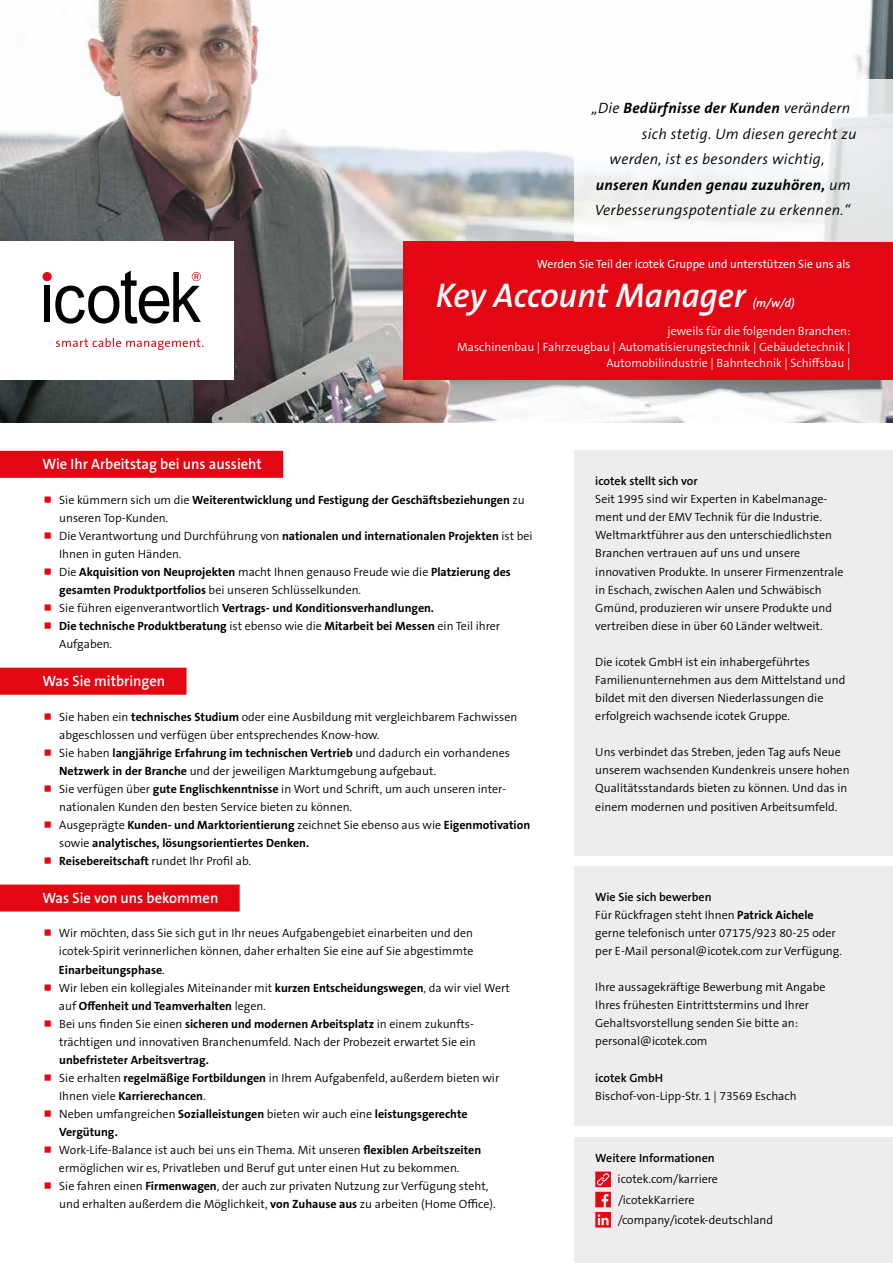
<style>
.page{position:relative;width:893px;height:1263px;background:#fff}
.page>*{position:absolute;margin:0;border:0;box-sizing:border-box;transform-origin:0 0}
.t1{font:italic 600 34.5px "The Sans B W6";color:#fff}
.t2{font:italic 300 15px/25.5px "The Sans B W4";letter-spacing:.02em;color:#000}
.t3{font:600 15px "The Sans B W6";color:#fff}
.t4{font:italic 700 15px "The Sans B W7";letter-spacing:.02em;color:#000}
.t5{font:300 12px/18px "The Sans B W4";color:#000}
.t6{font:700 12px/18px "The Sans B W7";color:#000}
.t7{font:300 12px/15.8px "The Sans B W4";color:#fff;text-align:right}
.t8{font:600 12px "The Sans B W6";color:#000}
.t9{font:12px "The Sans B W5 Plain";color:#fff}
.t10{font:italic 600 12px "The Sans B W6";color:#fff}
.s1{font-family:"The Sans B W4";font-weight:300}
.s2{font-family:"The Sans B W7";font-weight:700}
</style>
<div class="page">
<img style="left:0;top:0;width:893px;height:422px">
<div style="left:404px;top:241px;width:489px;height:138px;background:#e30613"></div>
<svg style="left:574px;top:79px;width:319px;height:162px"></svg>
<div style="left:0;top:241px;width:234px;height:138px;background:#fff"></div>
<svg style="left:56px;top:338px;width:147px;height:12px"></svg>
<div style="left:43px;top:272px;width:9px;height:9px;background:#e30613;border-radius:50%"></div>
<svg style="left:55px;top:271px;width:146px;height:53px"></svg>
<div style="left:44px;top:286px;width:6px;height:36px;background:#000"></div>
<div style="left:0;top:884px;width:240px;height:27px;background:#e30613"></div>
<div style="left:0;top:668px;width:186px;height:27px;background:#e30613"></div>
<div style="left:0;top:451px;width:283px;height:27px;background:#e30613"></div>
<div style="left:574px;top:866px;width:319px;height:260px;background:#ededed"></div>
<div style="left:574px;top:1137px;width:319px;height:126px;background:#ededed"></div>
<div style="left:574px;top:451px;width:319px;height:405px;background:#ededed"></div>
<svg style="left:595px;top:1171px;width:16px;height:56px"></svg>
<p class="t4" style="left:592px;top:99px;width:260px"><span class="s1">„Die</span> Bedürfnisse der Kunden <span class="s1">verändern</span></p>
<p class="t2" style="left:610px;top:121px;width:249px;text-indent:32px">sich stetig. Um diesen gerecht zu werden, ist es besonders wichtig,</p>
<p class="t4" style="left:596px;top:175px;width:257px">unseren Kunden genau zuzuhören, <span class="s1">um</span></p>
<p class="t2" style="left:595px;top:198px;width:257px">Verbesserungspotentiale zu erkennen.“</p>
<p class="t9" style="left:537px;top:256px;width:315px">Werden Sie Teil der icotek Gruppe und unterstützen Sie uns als</p>
<h1 class="t1" style="left:436px;top:274px;width:311px">Key Account Manager</h1>
<p class="t10" style="left:753px;top:296px;width:43px">(m/w/d)</p>
<p class="t3" style="left:43px;top:455px;width:221px">Wie Ihr Arbeitstag bei uns aussieht</p>
<p class="t7" style="left:457px;top:323px;width:395px">jeweils für die folgenden Branchen:<br>Maschinenbau | Fahrzeugbau | Automatisierungstechnik | Gebäudetechnik |<br>Automobilindustrie | Bahntechnik | Schiffsbau |</p>
<p class="t6" style="left:59px;top:491px;width:467px"><span class="s1">Sie kümmern sich um die</span> Weiterentwicklung und Festigung der Geschäftsbeziehungen <span class="s1">zu</span></p>
<p class="t5" style="left:59px;top:509px;width:475px">unseren Top-Kunden.<br>Die Verantwortung und Durchführung von <span class="s2">nationalen und internationalen Projekten</span> ist bei<br>Ihnen in guten Händen.</p>
<p class="t6" style="left:59px;top:563px;width:453px"><span class="s1">Die</span> Akquisition von Neuprojekten <span class="s1">macht Ihnen genauso Freude wie die</span> Platzierung des</p>
<p class="t5" style="left:59px;top:581px;width:303px"><span class="s2">gesamten Produktportfolios</span> bei unseren Schlüsselkunden.</p>
<p class="t6" style="left:59px;top:599px;width:442px"><span class="s1">Sie führen eigenverantwortlich</span> Vertrags- und Konditionsverhandlungen.<br>Die technische Produktberatung <span class="s1">ist ebenso wie die</span> Mitarbeit bei Messen <span class="s1">ein Teil ihrer</span></p>
<p class="t5" style="left:59px;top:635px;width:54px">Aufgaben.</p>
<p class="t3" style="left:43px;top:671px;width:124px">Was Sie mitbringen</p>
<p class="t5" style="left:59px;top:707px;width:460px">Sie haben ein <span class="s2">technisches Studium</span> oder eine Ausbildung mit vergleichbarem Fachwissen abgeschlossen und verfügen über entsprechendes Know-how.</p>
<p class="t6" style="left:59px;top:744px;width:452px"><span class="s1">Sie haben</span> langjährige Erfahrung im technischen Vertrieb <span class="s1">und dadurch ein vorhandenes</span></p>
<p class="t5" style="left:59px;top:762px;width:447px"><span class="s2">Netzwerk in der Branche</span> und der jeweiligen Marktumgebung aufgebaut.<br>Sie verfügen über <span class="s2">gute Englischkenntnisse</span> in Wort und Schrift, um auch unseren inter&shy;nationalen Kunden den besten Service bieten zu können.</p>
<p class="t6" style="left:59px;top:816px;width:472px"><span class="s1">Ausgeprägte</span> Kunden- und Marktorientierung <span class="s1">zeichnet Sie ebenso aus wie</span> Eigenmotivation <span class="s1">sowie</span> analytisches, lösungsorientiertes Denken.</p>
<p class="t5" style="left:59px;top:852px;width:193px"><span class="s2">Reisebereitschaft</span> rundet Ihr Profil ab.</p>
<p class="t3" style="left:43px;top:888px;width:177px">Was Sie von uns bekommen</p>
<p class="t5" style="left:59px;top:924px;width:416px">Wir möchten, dass Sie sich gut in Ihr neues Aufgabengebiet einarbeiten und den icotek-Spirit verinnerlichen können, daher erhalten Sie eine auf Sie abgestimmte</p>
<p class="t6" style="left:59px;top:960px;width:107px">Einarbeitungsphase<span class="s1">.</span></p>
<p class="t5" style="left:59px;top:978px;width:453px">Wir leben ein kollegiales Miteinander mit <span class="s2">kurzen Entscheidungswegen</span>, da wir viel Wert</p>
<p class="t6" style="left:59px;top:997px;width:208px"><span class="s1">auf</span> Offenheit und Teamverhalten <span class="s1">legen.</span></p>
<p class="t5" style="left:59px;top:1015px;width:418px">Bei uns finden Sie einen <span class="s2">sicheren und modernen Arbeitsplatz</span> in einem zukunfts&shy;trächtigen und innovativen Branchenumfeld. Nach der Probezeit erwartet Sie ein</p>
<p class="t6" style="left:59px;top:1051px;width:151px">unbefristeter Arbeitsvertrag.</p>
<p class="t5" style="left:59px;top:1069px;width:442px">Sie erhalten <span class="s2">regelmäßige Fortbildungen</span> in Ihrem Aufgabenfeld, außerdem bieten wir</p>
<p class="t6" style="left:59px;top:1087px;width:148px"><span class="s1">Ihnen viele</span> Karrierechancen<span class="s1">.</span></p>
<p class="t5" style="left:59px;top:1105px;width:410px">Neben umfangreichen <span class="s2">Sozialleistungen</span> bieten wir auch eine <span class="s2">leistungsgerechte</span></p>
<p class="t6" style="left:59px;top:1123px;width:60px">Vergütung.</p>
<p class="t5" style="left:59px;top:1141px;width:438px">Work-Life-Balance ist auch bei uns ein Thema. Mit unseren <span class="s2">flexiblen Arbeitszeiten </span>ermöglichen wir es, Privatleben und Beruf gut unter einen Hut zu bekommen.<br>Sie fahren einen <span class="s2">Firmenwagen</span>, der auch zur privaten Nutzung zur Verfügung steht, und erhalten außerdem die Möglichkeit, <span class="s2">von Zuhause aus</span> zu arbeiten (Home Office).</p>
<p class="t8" style="left:595px;top:473px;width:104px">icotek stellt sich vor</p>
<p class="t5" style="left:595px;top:490px;width:250px">Seit 1995 sind wir Experten in Kabelmanage&shy;ment und der EMV Technik für die Industrie.<br>Weltmarktführer aus den unterschiedlichsten Branchen vertrauen auf uns und unsere innovativen Produkte. In unserer Firmenzentrale in Eschach, zwischen Aalen und Schwäbisch Gmünd, produzieren wir unsere Produkte und vertreiben diese in über 60 Länder weltweit.</p>
<p class="t5" style="left:595px;top:653px;width:252px">Die icotek GmbH ist ein inhabergeführtes Familienunternehmen aus dem Mittelstand und bildet mit den diversen Niederlassungen die erfolgreich wachsende icotek Gruppe.</p>
<p class="t5" style="left:595px;top:743px;width:256px">Uns verbindet das Streben, jeden Tag aufs Neue unserem wachsenden Kundenkreis unsere hohen Qualitätsstandards bieten zu können. Und das in einem modernen und positiven Arbeitsumfeld.</p>
<p class="t8" style="left:595px;top:889px;width:118px">Wie Sie sich bewerben</p>
<p class="t5" style="left:595px;top:906px;width:248px">Für Rückfragen steht Ihnen <span class="s2">Patrick Aichele </span>gerne telefonisch unter 07175/923 80-25 oder per E-Mail personal@icotek.com zur Verfügung.</p>
<p class="t5" style="left:595px;top:978px;width:232px">Ihre aussagekräftige Bewerbung mit Angabe Ihres frühesten Eintrittstermins und Ihrer Gehaltsvorstellung senden Sie bitte an: personal@icotek.com</p>
<p class="t8" style="left:595px;top:1070px;width:69px">icotek GmbH</p>
<p class="t5" style="left:595px;top:1087px;width:203px">Bischof-von-Lipp-Str. 1 | 73569 Eschach</p>
<p class="t8" style="left:595px;top:1151px;width:121px">Weitere Informationen</p>
<p class="t5" style="left:618px;top:1190px;width:78px">/icotekKarriere</p>
<p class="t5" style="left:618px;top:1170px;width:102px">icotek.com/karriere</p>
<p class="t5" style="left:618px;top:1211px;width:157px">/company/icotek-deutschland</p>
</div>
